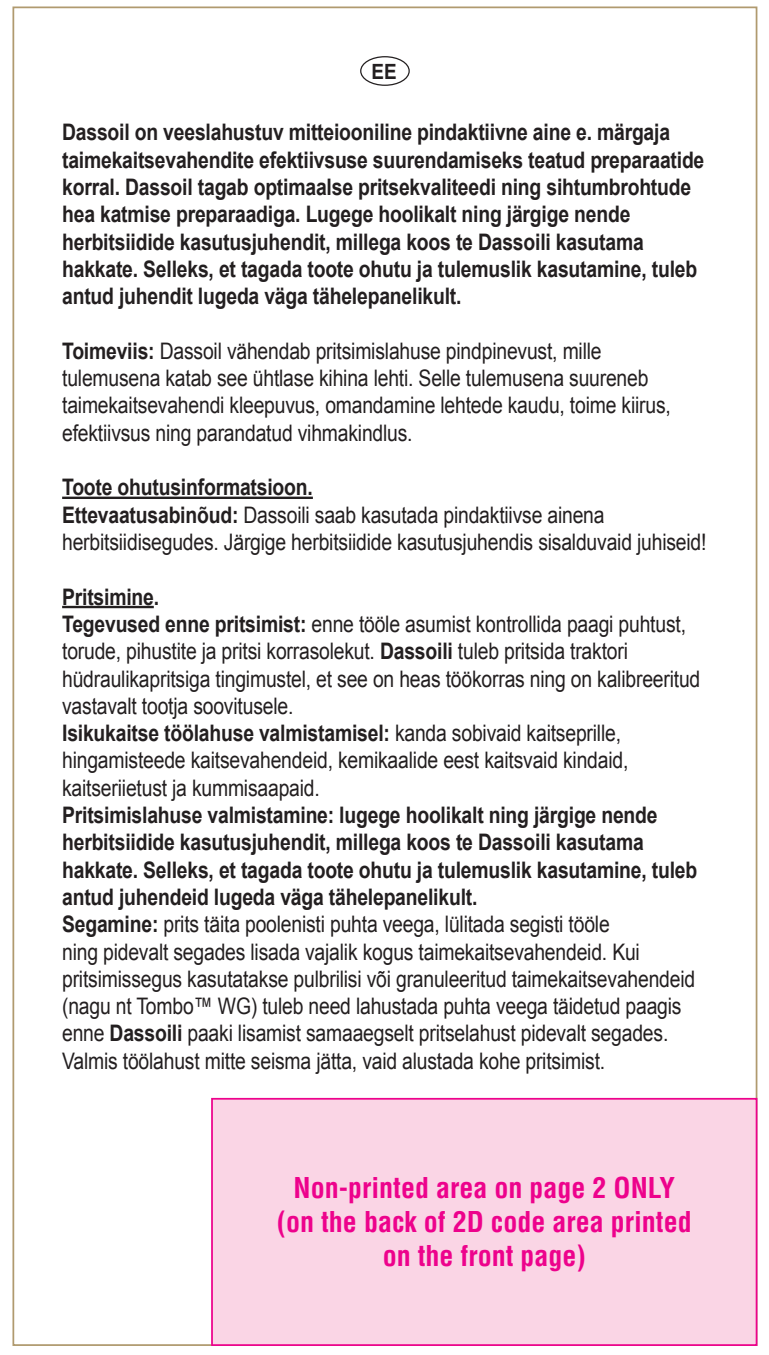
<style>
.page{position:relative;width:769px;height:1355px;background:#fff}
.page>*{position:absolute;margin:0;border:0;box-sizing:border-box;transform-origin:0 0}
.t1{font:700 condensed 28px/33.6px "Helvetica LT Std";color:#ed028c;text-align:center}
.t2{font:22.75px/27.3px "Arial";letter-spacing:-.01em;color:#231f20;scale:.85 1}
.t3{font:700 22.75px/27.3px "Arial";letter-spacing:-.01em;color:#231f20;scale:.85 1}
.t4{font:700 21px "Arial";color:#231f20;scale:.9 1}
.s1{font-weight:700}
</style>
<div class="page">
<hr style="left:62px;top:497px;width:251px;height:2px;background:#231f20">
<hr style="left:62px;top:606px;width:92px;height:2px;background:#231f20">
<div style="left:360px;top:56px;width:49px;height:30px;border:1px solid #231f20;border-radius:50%"></div>
<div style="left:212px;top:1099px;width:544px;height:246px;background:#fad5e5"></div>
<div style="left:211px;top:1098px;width:546px;height:248px;border:2px solid #ed028c"></div>
<p class="t4" style="left:371px;top:57px;width:30px">EE</p>
<p class="t3" style="left:62px;top:120px;width:756px">Dassoil on veeslahustuv mitteiooniline pindaktiivne aine e. märgaja taimekaitsevahendite efektiivsuse suurendamiseks teatud preparaatide korral. Dassoil tagab optimaalse pritsekvaliteedi ning sihtumbrohtude hea katmise preparaadiga. Lugege hoolikalt ning järgige nende herbitsiidide kasutusjuhendit, millega koos te Dassoili kasutama hakkate. Selleks, et tagada toote ohutu ja tulemuslik kasutamine, tuleb antud juhendit lugeda väga tähelepanelikult.</p>
<p class="t2" style="left:62px;top:337px;width:717px"><span class="s1">Toimeviis:</span> Dassoil vähendab pritsimislahuse pindpinevust, mille tulemusena katab see ühtlase kihina lehti. Selle tulemusena suureneb taimekaitsevahendi kleepuvus, omandamine lehtede kaudu, toime kiirus, efektiivsus ning parandatud vihmakindlus.</p>
<p class="t3" style="left:62px;top:475px;width:296px">Toote ohutusinformatsioon.</p>
<p class="t2" style="left:62px;top:501px;width:759px"><span class="s1">Ettevaatusabinõud:</span> Dassoili saab kasutada pindaktiivse ainena herbitsiidisegudes. Järgige herbitsiidide kasutusjuhendis sisalduvaid juhiseid!</p>
<p class="t3" style="left:62px;top:584px;width:116px">Pritsimine.</p>
<p class="t2" style="left:62px;top:610px;width:751px"><span class="s1">Tegevused enne pritsimist:</span> enne tööle asumist kontrollida paagi puhtust, torude, pihustite ja pritsi korrasolekut. <span class="s1">Dassoili</span> tuleb pritsida traktori hüdraulikapritsiga tingimustel, et see on heas töökorras ning on kalibreeritud vastavalt tootja soovitusele.</p>
<p class="t2" style="left:62px;top:720px;width:667px"><span class="s1">Isikukaitse töölahuse valmistamisel:</span> kanda sobivaid kaitseprille, hingamisteede kaitsevahendeid, kemikaalide eest kaitsvaid kindaid, kaitseriietust ja kummisaapaid.</p>
<p class="t3" style="left:62px;top:802px;width:748px">Pritsimislahuse valmistamine: lugege hoolikalt ning järgige nende herbitsiidide kasutusjuhendit, millega koos te Dassoili kasutama hakkate. Selleks, et tagada toote ohutu ja tulemuslik kasutamine, tuleb antud juhendeid lugeda väga tähelepanelikult.</p>
<p class="t2" style="left:62px;top:911px;width:746px"><span class="s1">Segamine:</span> prits täita poolenisti puhta veega, lülitada segisti tööle<br>ning pidevalt segades lisada vajalik kogus taimekaitsevahendeid. Kui pritsimissegus kasutatakse pulbrilisi või granuleeritud taimekaitsevahendeid (nagu nt Tombo™ WG) tuleb need lahustada puhta veega täidetud paagis enne <span class="s1">Dassoili</span> paaki lisamist samaaegselt pritselahust pidevalt segades.<br>Valmis töölahust mitte seisma jätta, vaid alustada kohe pritsimist.</p>
<p class="t1" style="left:276px;top:1171px;width:416px">Non-printed area on page 2 ONLY (on the back of 2D code area printed on the front page)</p>
</div>
